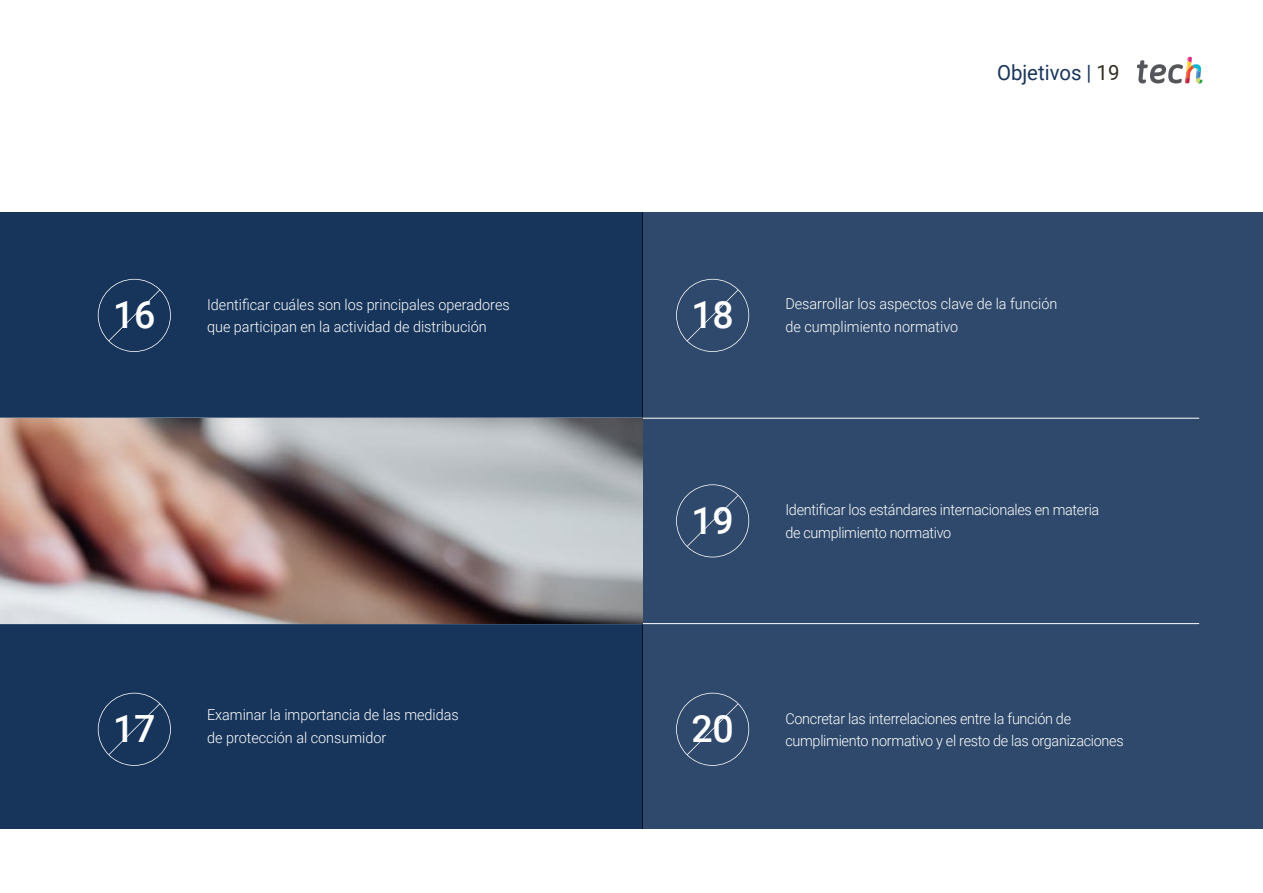
<style>
.page{position:relative;width:1263px;height:893px;background:#fff}
.page>*{position:absolute;margin:0;border:0;box-sizing:border-box;transform-origin:0 0}
.t1{font:500 37.5px "Roboto";color:#fff}
.t2{font:21px "Roboto";color:#1a355c}
.t3{font:300 15px "Roboto";color:#fff;scale:.96 1}
.t4{font:300 15px/22.5px "Roboto";letter-spacing:-.02em;color:#fff;scale:.96 1}
.s1{color:#312e20}
</style>
<div class="page">
<svg style="left:1137px;top:57px;width:65px;height:27px"></svg>
<div style="left:0;top:213px;width:642px;height:616px;background:#17355b"></div>
<div style="left:642px;top:213px;width:621px;height:616px;background:#2e496b"></div>
<hr style="left:0;top:418px;width:1199px;height:1px;background:#fff">
<hr style="left:0;top:623px;width:1199px;height:1px;background:#fff">
<img style="left:0;top:418px;width:642px;height:206px">
<svg style="left:98px;top:279px;width:73px;height:73px"></svg>
<svg style="left:98px;top:693px;width:73px;height:73px"></svg>
<svg style="left:676px;top:279px;width:73px;height:73px"></svg>
<svg style="left:676px;top:484px;width:73px;height:73px"></svg>
<svg style="left:676px;top:693px;width:73px;height:73px"></svg>
<h1 class="t1" style="left:113px;top:288px;width:44px">16</h1>
<p class="t3" style="left:207px;top:294px;width:317px">Identificar cuáles son los principales operadores</p>
<p class="t3" style="left:207px;top:316px;width:293px">que participan en la actividad de distribución</p>
<h1 class="t1" style="left:113px;top:702px;width:44px">17</h1>
<p class="t3" style="left:207px;top:704px;width:264px">Examinar la importancia de las medidas</p>
<p class="t3" style="left:207px;top:727px;width:188px">de protección al consumidor</p>
<h2 class="t2" style="left:997px;top:57px;width:124px">Objetivos | <span class="s1">19</span></h2>
<h1 class="t1" style="left:691px;top:288px;width:44px">18</h1>
<p class="t3" style="left:785px;top:293px;width:285px">Desarrollar los aspectos clave de la función</p>
<p class="t3" style="left:785px;top:316px;width:182px">de cumplimiento normativo</p>
<h1 class="t1" style="left:691px;top:494px;width:44px">19</h1>
<p class="t4" style="left:785px;top:498px;width:328px">Identificar los estándares internacionales en materia de cumplimiento normativo</p>
<h1 class="t1" style="left:691px;top:702px;width:44px">20</h1>
<p class="t4" style="left:785px;top:706px;width:354px">Concretar las interrelaciones entre la función de cumplimiento normativo y el resto de las organizaciones</p>
</div>
